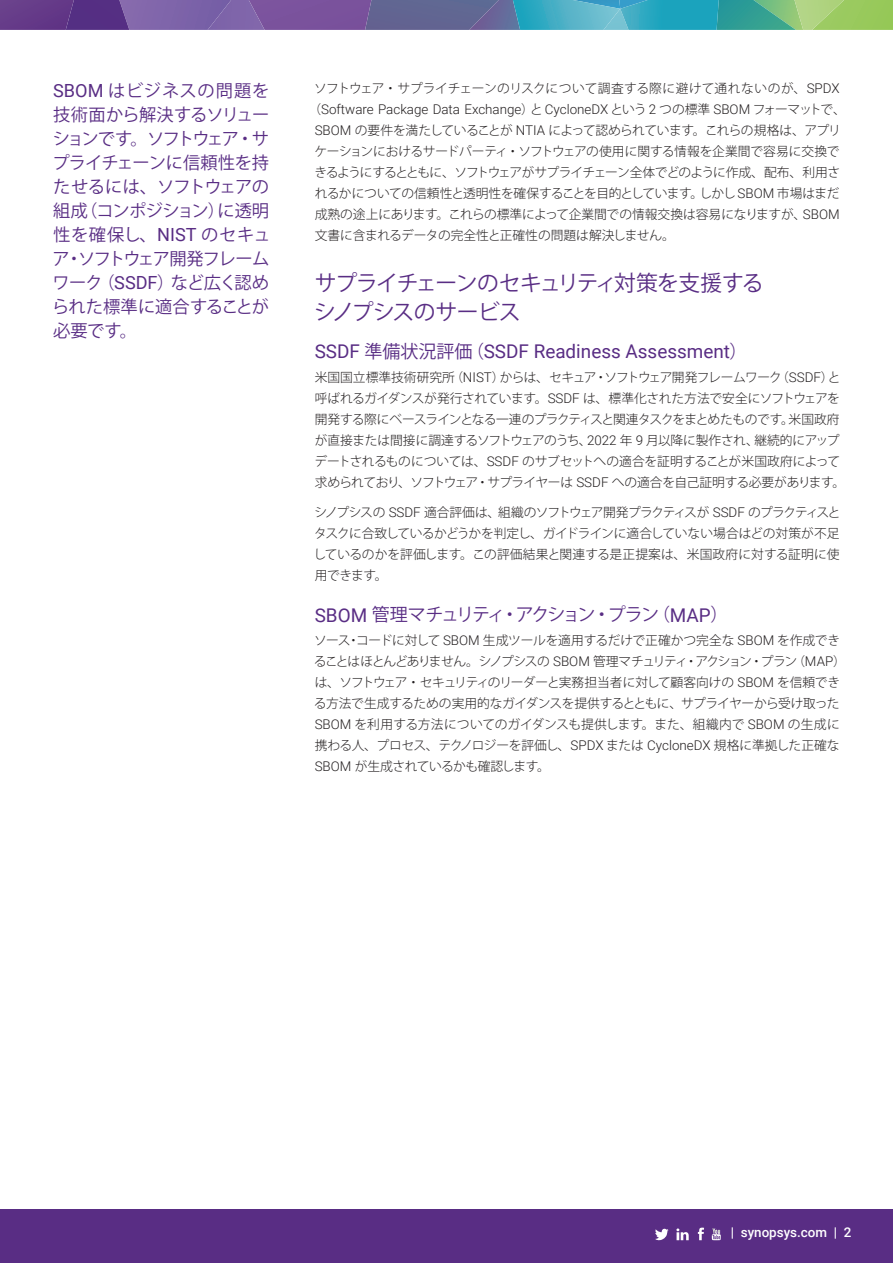
<style>
.page{position:relative;width:893px;height:1263px;background:#fff}
.page>*{position:absolute;margin:0;border:0;box-sizing:border-box;transform-origin:0 0}
.t1{font:21.75px/28.5px "Koz Go Pro";letter-spacing:-.055em;color:#592d84}
.t2{font:18.9px "Roboto";color:#592d84}
.t3{font:18px "Koz Go Pro";letter-spacing:-.11em;color:#592d84}
.t4{font:17.25px/24px "Koz Go Pro";letter-spacing:-.035em;color:#592d84;text-align:justify}
.t5{font:300 13.35px "Roboto";color:#231f20}
.t6{font:500 13.35px "Roboto";color:#fff}
.t7{font:300 12.75px/21px "Koz Go Pro";letter-spacing:-.03em;color:#231f20;text-align:justify}
.t8{font:300 12.75px "Koz Go Pro";letter-spacing:-.005em;color:#231f20}
.s1{font-family:"Roboto";font-size:18.15px}
.s2{font-family:"Roboto";font-size:13.35px}
.s3{font-family:"Koz Go Pro";font-size:12.75px}
.s4{font-family:"Koz Go Pro";font-size:18px}
.s5{font-family:"Roboto";font-size:18.9px}
</style>
<div class="page">
<div style="left:0;top:1209px;width:893px;height:54px;background:#592d84"></div>
<svg style="left:0;top:0;width:893px;height:30px;background:#647d9c"></svg>
<svg style="left:655px;top:1228px;width:13px;height:12px"></svg>
<svg style="left:698px;top:1227px;width:6px;height:13px"></svg>
<svg style="left:712px;top:1228px;width:9px;height:12px"></svg>
<svg style="left:676px;top:1228px;width:13px;height:12px"></svg>
<h3 class="t4" style="left:52px;top:79px;width:220px"><span class="s1">SBOM</span> はビジネスの問題を技術面から解決するソリューションです。ソフトウェア・サプライチェーンに信頼性を持たせるには、ソフトウェアの組成（コンポジション）に透明性を確保し、<span class="s1">NIST</span> のセキュア・ソフトウェア開発フレームワーク（<span class="s1">SSDF</span>）など広く認められた標準に適合することが必要です。</h3>
<p class="t8" style="left:314px;top:80px;width:527px">ソフトウェア・サプライチェーンのリスクについて調査する際に避けて通れないのが、<span class="s2">SPDX</span></p>
<p class="t5" style="left:309px;top:100px;width:539px"><span class="s3">（</span>Software Package Data Exchange<span class="s3">）と</span> CycloneDX <span class="s3">という</span> 2 <span class="s3">つの標準</span> SBOM <span class="s3">フォーマットで、</span></p>
<p class="t7" style="left:314px;top:120px;width:528px"><span class="s2">SBOM</span> の要件を満たしていることが <span class="s2">NTIA</span> によって認められています。これらの規格は、アプリケーションにおけるサードパーティ・ソフトウェアの使用に関する情報を企業間で容易に交換できるようにするとともに、ソフトウェアがサプライチェーン全体でどのように作成、配布、利用されるかについての信頼性と透明性を確保することを目的としています。しかし <span class="s2">SBOM</span> 市場はまだ成熟の途上にあります。これらの標準によって企業間での情報交換は容易になりますが、<span class="s2">SBOM</span>文書に含まれるデータの完全性と正確性の問題は解決しません。</p>
<h1 class="t1" style="left:314px;top:270px;width:451px">サプライチェーンのセキュリティ対策を支援するシノプシスのサービス</h1>
<h2 class="t2" style="left:315px;top:338px;width:434px">SSDF <span class="s4">準備状況評価（</span>SSDF Readiness Assessment<span class="s4">）</span></h2>
<p class="t7" style="left:314px;top:367px;width:532px;text-align:left">米国国立標準技術研究所（<span class="s2">NIST</span>）からは、セキュア・ソフトウェア開発フレームワーク（<span class="s2">SSDF</span>）と呼ばれるガイダンスが発行されています。<span class="s2">SSDF</span> は、標準化された方法で安全にソフトウェアを開発する際にベースラインとなる一連のプラクティスと関連タスクをまとめたものです。米国政府が直接または間接に調達するソフトウェアのうち、<span class="s2">2022</span> 年 <span class="s2">9</span> 月以降に製作され、継続的にアップデートされるものについては、<span class="s2">SSDF</span> のサブセットへの適合を証明することが米国政府によって求められており、ソフトウェア・サプライヤーは <span class="s2">SSDF</span> への適合を自己証明する必要があります。</p>
<p class="t7" style="left:313px;top:502px;width:529px">シノプシスの <span class="s2">SSDF</span> 適合評価は、組織のソフトウェア開発プラクティスが <span class="s2">SSDF</span> のプラクティスとタスクに合致しているかどうかを判定し、ガイドラインに適合していない場合はどの対策が不足しているのかを評価します。この評価結果と関連する是正提案は、米国政府に対する証明に使用できます。</p>
<h3 class="t3" style="left:315px;top:603px;width:415px"><span class="s5">SBOM</span> 管理マチュリティ・アクション・プラン（<span class="s5">MAP</span>）</h3>
<p class="t7" style="left:314px;top:630px;width:533px;text-align:left">ソース・コードに対して <span class="s2">SBOM</span> 生成ツールを適用するだけで正確かつ完全な <span class="s2">SBOM</span> を作成できることはほとんどありません。シノプシスの <span class="s2">SBOM</span> 管理マチュリティ・アクション・プラン（<span class="s2">MAP</span>）は、ソフトウェア・セキュリティのリーダーと実務担当者に対して顧客向けの <span class="s2">SBOM</span> を信頼できる方法で生成するための実用的なガイダンスを提供するとともに、サプライヤーから受け取った<span class="s2">SBOM</span> を利用する方法についてのガイダンスも提供します。また、組織内で <span class="s2">SBOM</span> の生成に携わる人、プロセス、テクノロジーを評価し、<span class="s2">SPDX</span> または <span class="s2">CycloneDX</span> 規格に準拠した正確な<span class="s2">SBOM</span> が生成されているかも確認します。</p>
<p class="t6" style="left:731px;top:1223px;width:122px">| synopsys.com | 2</p>
</div>
